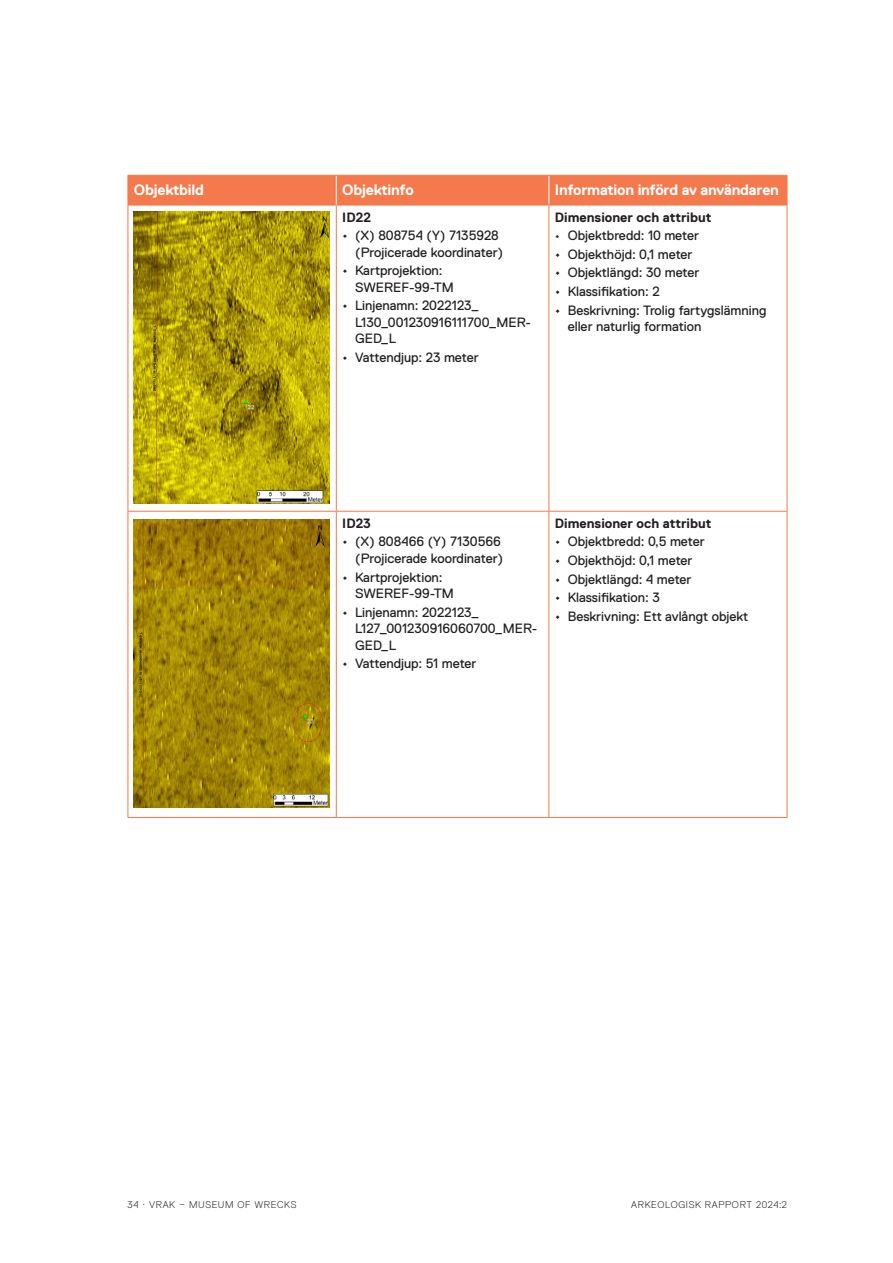
<style>
.page{position:relative;width:893px;height:1263px;background:#fff}
.page>*{position:absolute;margin:0;border:0;box-sizing:border-box;transform-origin:0 0}
.Tabellrubrik{font:700 15px "Replica Pro";letter-spacing:-.015em;color:#fff}
.Tabelltext_punktad{font:13.5px/16.5px "Replica Pro";color:#231f20}
.Tabellrubrik_2{font:700 13.5px "Replica Pro";color:#231f20}
.Tabelltext_punktad-2{font:700 13.5px "Replica Pro";color:#231f20}
.t1{font:300 9.75px "Replica Pro";letter-spacing:.065em;color:#231f20}
.s1{font-size:15px}
</style>
<div class="page">
<div style="left:128px;top:175px;width:660px;height:30px;background:#f4794c"></div>
<hr style="left:128px;top:205px;width:208px;height:1px;background:#f4794c">
<hr style="left:128px;top:205px;width:1px;height:306px;background:#f4794c">
<hr style="left:336px;top:205px;width:213px;height:1px;background:#f4794c">
<hr style="left:549px;top:205px;width:238px;height:1px;background:#f4794c">
<hr style="left:787px;top:205px;width:1px;height:306px;background:#f4794c">
<hr style="left:128px;top:511px;width:208px;height:1px;background:#f4794c">
<hr style="left:128px;top:512px;width:1px;height:305px;background:#f4794c">
<hr style="left:336px;top:511px;width:213px;height:1px;background:#f4794c">
<hr style="left:549px;top:511px;width:238px;height:1px;background:#f4794c">
<hr style="left:787px;top:512px;width:1px;height:305px;background:#f4794c">
<hr style="left:128px;top:817px;width:208px;height:1px;background:#f4794c">
<hr style="left:336px;top:817px;width:213px;height:1px;background:#f4794c">
<hr style="left:549px;top:817px;width:238px;height:1px;background:#f4794c">
<hr style="left:336px;top:205px;width:1px;height:306px;background:#f4794c">
<hr style="left:549px;top:205px;width:1px;height:306px;background:#f4794c">
<hr style="left:336px;top:512px;width:1px;height:305px;background:#f4794c">
<hr style="left:549px;top:512px;width:1px;height:305px;background:#f4794c">
<img style="left:134px;top:211px;width:196px;height:292px">
<img style="left:134px;top:520px;width:196px;height:287px">
<p class="Tabellrubrik" style="left:134px;top:182px;width:72px">Objektbild</p>
<p class="Tabellrubrik" style="left:342px;top:182px;width:73px">Objektinfo</p>
<p class="Tabellrubrik" style="left:555px;top:182px;width:225px">Information införd av användaren</p>
<p class="Tabellrubrik_2" style="left:342px;top:209px;width:30px">ID22</p>
<p class="Tabelltext_punktad" style="left:355px;top:227px;width:150px;text-indent:-13px"><span class="s1">•</span> (X) 808754 (Y) 7135928 (Projicerade koordinater)</p>
<p class="Tabelltext_punktad" style="left:355px;top:262px;width:100px;text-indent:-13px"><span class="s1">•</span> Kartprojektion:<br>SWEREF-99-TM</p>
<p class="Tabelltext_punktad" style="left:355px;top:298px;width:178px;text-indent:-13px"><span class="s1">•</span> Linjenamn: 2022123_<br>L130_001230916111700_MER-<br>GED_L</p>
<p class="Tabelltext_punktad" style="left:342px;top:349px;width:138px"><span class="s1">•</span> Vattendjup: 23 meter</p>
<p class="Tabelltext_punktad-2" style="left:555px;top:209px;width:158px">Dimensioner och attribut</p>
<p class="Tabelltext_punktad" style="left:555px;top:227px;width:146px">• Objektbredd: 10 meter</p>
<p class="Tabelltext_punktad" style="left:555px;top:246px;width:139px"><span class="s1">•</span> Objekthöjd: 0,1 meter</p>
<p class="Tabelltext_punktad" style="left:555px;top:265px;width:146px"><span class="s1">•</span> Objektlängd: 30 meter</p>
<p class="Tabelltext_punktad" style="left:555px;top:283px;width:106px"><span class="s1">•</span> Klassifikation: 2</p>
<p class="Tabelltext_punktad" style="left:568px;top:302px;width:200px;text-indent:-13px"><span class="s1">•</span> Beskrivning: Trolig fartygslämning eller naturlig formation</p>
<p class="Tabellrubrik_2" style="left:342px;top:516px;width:30px">ID23</p>
<p class="Tabelltext_punktad" style="left:342px;top:534px;width:162px;text-align:right"><span class="s1">•</span> (X) 808466 (Y) 7130566 (Projicerade koordinater)</p>
<p class="Tabelltext_punktad" style="left:355px;top:569px;width:100px;text-indent:-13px"><span class="s1">•</span> Kartprojektion:<br>SWEREF-99-TM</p>
<p class="Tabelltext_punktad" style="left:355px;top:604px;width:184px;text-indent:-13px"><span class="s1">•</span> Linjenamn: 2022123_<br>L127_001230916060700_MER-<br>GED_L</p>
<p class="Tabelltext_punktad" style="left:342px;top:655px;width:136px"><span class="s1">•</span> Vattendjup: 51 meter</p>
<p class="Tabellrubrik_2" style="left:555px;top:516px;width:158px">Dimensioner och attribut</p>
<p class="Tabelltext_punktad" style="left:555px;top:534px;width:151px"><span class="s1">•</span> Objektbredd: 0,5 meter</p>
<p class="Tabelltext_punktad" style="left:555px;top:552px;width:139px"><span class="s1">•</span> Objekthöjd: 0,1 meter</p>
<p class="Tabelltext_punktad" style="left:555px;top:571px;width:138px"><span class="s1">•</span> Objektlängd: 4 meter</p>
<p class="Tabelltext_punktad" style="left:555px;top:589px;width:106px"><span class="s1">•</span> Klassifikation: 3</p>
<p class="Tabelltext_punktad" style="left:555px;top:608px;width:195px"><span class="s1">•</span> Beskrivning: Ett avlångt objekt</p>
<p class="t1" style="left:128px;top:1199px;width:170px">34 · VRAK – MUSEUM OF WRECKS</p>
<p class="t1" style="left:631px;top:1199px;width:157px">ARKEOLOGISK RAPPORT 2024:2</p>
</div>
